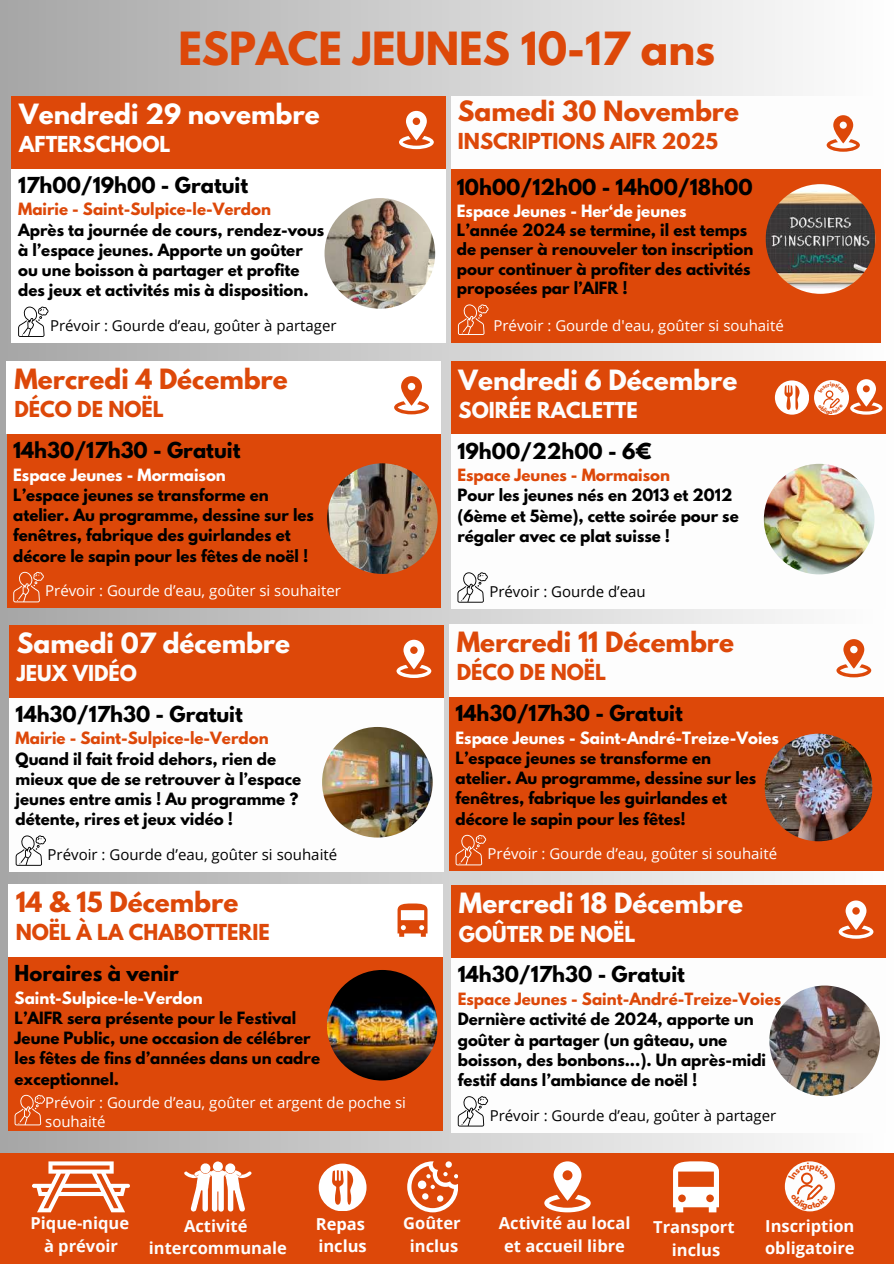
<style>
.page{position:relative;width:894px;height:1264px;background:#fff}
.page>*{position:absolute;margin:0;border:0;box-sizing:border-box;transform-origin:0 0}
.t1{font:700 40.5px "League Spartan";color:#dd4809}
.t2{font:700 24.75px "League Spartan";color:#dd4809}
.t3{font:700 24.75px "League Spartan";color:#fdfdfd}
.t4{font:700 24.75px "League Spartan";color:#fff}
.t5{font:700 19.5px "League Spartan";color:#000}
.t6{font:700 19.5px "League Spartan";color:#dd4809}
.t7{font:700 19.5px "League Spartan";color:#fdfdfd}
.t8{font:700 19.5px "League Spartan";color:#fff}
.t9{font:700 16.5px/22.5px "Open Sans";color:#fdfdfd;text-align:center}
.t10{font:700 16.5px/22.5px "Open Sans";color:#fff}
.t11{font:700 15px/20.2px "League Spartan";color:#000}
.t12{font:15px/19.2px "Open Sans";color:#fff}
.t13{font:15px "Open Sans";color:#000}
.t14{font:700 15px "League Spartan";color:#dd4809}
.t15{font:700 15px "League Spartan";color:#fff}
</style>
<div class="page">
<div style="left:0;top:0;width:893px;height:1263px;background:linear-gradient(to right,#a7a5a4,#fffefe)"></div>
<div style="left:7px;top:429px;width:434px;height:179px;background:#dd4809"></div>
<div style="left:7px;top:361px;width:434px;height:72px;background:#fff"></div>
<img style="left:327px;top:463px;width:110px;height:111px;border-radius:50%">
<svg style="left:394px;top:376px;width:35px;height:38px"></svg>
<svg style="left:13px;top:572px;width:31px;height:30px"></svg>
<div style="left:451px;top:430px;width:433px;height:178px;background:#fdfdfd"></div>
<div style="left:451px;top:362px;width:433px;height:72px;background:#dd4809"></div>
<img style="left:763px;top:464px;width:111px;height:110px;border-radius:50%">
<svg style="left:457px;top:572px;width:30px;height:30px"></svg>
<div style="left:0;top:1152px;width:893px;height:111px;background:#dd4809"></div>
<svg style="left:673px;top:1161px;width:45px;height:50px"></svg>
<svg style="left:184px;top:1161px;width:67px;height:50px"></svg>
<svg style="left:407px;top:1161px;width:51px;height:50px"></svg>
<svg style="left:544px;top:1161px;width:46px;height:50px"></svg>
<svg style="left:32px;top:1161px;width:98px;height:50px"></svg>
<div style="left:784px;top:1161px;width:50px;height:50px;background:#fdfdfd;border-radius:50%"></div>
<svg style="left:318px;top:1163px;width:48px;height:47px"></svg>
<svg style="left:850px;top:379px;width:32px;height:35px"></svg>
<svg style="left:813px;top:380px;width:35px;height:35px"></svg>
<svg style="left:774px;top:380px;width:34px;height:34px"></svg>
<div style="left:449px;top:692px;width:434px;height:179px;background:#dd4809"></div>
<div style="left:449px;top:624px;width:434px;height:72px;background:#fdfdfd"></div>
<img style="left:764px;top:733px;width:108px;height:108px;border-radius:50%">
<svg style="left:836px;top:639px;width:35px;height:38px"></svg>
<svg style="left:455px;top:834px;width:31px;height:31px"></svg>
<div style="left:8px;top:952px;width:434px;height:178px;background:#dd4809"></div>
<div style="left:8px;top:884px;width:434px;height:72px;background:#fff"></div>
<img style="left:327px;top:969px;width:110px;height:111px;border-radius:50%">
<svg style="left:15px;top:1094px;width:30px;height:31px"></svg>
<div style="left:9px;top:693px;width:434px;height:178px;background:#fdfdfd"></div>
<div style="left:9px;top:625px;width:434px;height:72px;background:#dd4809"></div>
<img style="left:322px;top:727px;width:110px;height:110px;border-radius:50%">
<svg style="left:396px;top:639px;width:35px;height:39px"></svg>
<svg style="left:16px;top:835px;width:30px;height:30px"></svg>
<div style="left:451px;top:953px;width:434px;height:179px;background:#fdfdfd"></div>
<div style="left:451px;top:885px;width:434px;height:72px;background:#dd4809"></div>
<img style="left:769px;top:985px;width:110px;height:111px;border-radius:50%">
<svg style="left:838px;top:900px;width:35px;height:38px"></svg>
<svg style="left:457px;top:1096px;width:31px;height:30px"></svg>
<svg style="left:397px;top:903px;width:30px;height:33px"></svg>
<div style="left:12px;top:164px;width:433px;height:179px;background:#fff"></div>
<div style="left:12px;top:96px;width:433px;height:72px;background:#dd4809"></div>
<img style="left:324px;top:198px;width:111px;height:111px;border-radius:50%">
<svg style="left:399px;top:111px;width:34px;height:38px"></svg>
<svg style="left:18px;top:306px;width:30px;height:31px"></svg>
<div style="left:451px;top:160px;width:429px;height:183px;background:#dd4809"></div>
<div style="left:451px;top:96px;width:429px;height:72px;background:#fdfdfd"></div>
<svg style="left:458px;top:304px;width:30px;height:31px"></svg>
<svg style="left:826px;top:115px;width:33px;height:36px"></svg>
<img style="left:765px;top:184px;width:110px;height:110px;border-radius:50%">
<svg style="left:787px;top:1162px;width:41px;height:48px"></svg>
<svg style="left:817px;top:382px;width:26px;height:33px"></svg>
<h1 class="t1" style="left:178px;top:28px;width:538px">ESPACE JEUNES 10-17 ans</h1>
<h2 class="t4" style="left:19px;top:102px;width:302px">Vendredi 29 novembre</h2>
<h3 class="t8" style="left:19px;top:134px;width:153px">AFTERSCHOOL</h3>
<h3 class="t5" style="left:18px;top:175px;width:231px">17h00/19h00 - Gratuit</h3>
<p class="t14" style="left:18px;top:202px;width:254px">Mairie - Saint-Sulpice-le-Verdon</p>
<p class="t11" style="left:18px;top:221px;width:307px">Après ta journée de cours, rendez-vous à l’espace jeunes. Apporte un goûter ou une boisson à partager et profite des jeux et activités mis à disposition.</p>
<p class="t13" style="left:50px;top:315px;width:288px">Prévoir : Gourde d’eau, goûter à partager</p>
<h2 class="t2" style="left:458px;top:99px;width:283px">Samedi 30 Novembre</h2>
<h3 class="t6" style="left:458px;top:132px;width:261px">INSCRIPTIONS AIFR 2025</h3>
<h3 class="t5" style="left:457px;top:177px;width:297px">10h00/12h00 - 14h00/18h00</h3>
<p class="t15" style="left:457px;top:204px;width:231px">Espace Jeunes - Her‘de jeunes</p>
<p class="t11" style="left:457px;top:222px;width:298px;line-height:19.2px">L’année 2024 se termine, il est temps de penser à renouveler ton inscription pour continuer à profiter des activités proposées par l’AIFR !</p>
<p class="t12" style="left:493px;top:316px;width:292px">Prévoir : Gourde d'eau, goûter si souhaité</p>
<h2 class="t2" style="left:14px;top:367px;width:275px">Mercredi 4 Décembre</h2>
<h3 class="t6" style="left:14px;top:400px;width:151px">DÉCO DE NOËL</h3>
<h3 class="t5" style="left:13px;top:440px;width:228px">14h30/17h30 - Gratuit</h3>
<p class="t15" style="left:13px;top:467px;width:214px">Espace Jeunes - Mormaison</p>
<p class="t11" style="left:13px;top:486px;width:302px">L’espace jeunes se transforme en atelier. Au programme, dessine sur les fenêtres, fabrique des guirlandes et décore le sapin pour les fêtes de noël !</p>
<p class="t12" style="left:45px;top:581px;width:297px">Prévoir : Gourde d’eau, goûter si souhaiter</p>
<p class="t13" style="left:489px;top:581px;width:158px">Prévoir : Gourde d’eau</p>
<h2 class="t3" style="left:458px;top:367px;width:280px">Vendredi 6 Décembre</h2>
<h3 class="t7" style="left:458px;top:400px;width:180px">SOIRÉE RACLETTE</h3>
<h3 class="t5" style="left:457px;top:441px;width:196px">19h00/22h00 - 6€</h3>
<p class="t14" style="left:457px;top:467px;width:214px">Espace Jeunes - Mormaison</p>
<p class="t11" style="left:457px;top:487px;width:283px">Pour les jeunes nés en 2013 et 2012 (6ème et 5ème), cette soirée pour se régaler avec ce plat suisse !</p>
<h2 class="t3" style="left:17px;top:630px;width:275px">Samedi 07 décembre</h2>
<h3 class="t7" style="left:17px;top:663px;width:121px">JEUX VIDÉO</h3>
<h3 class="t5" style="left:16px;top:704px;width:228px">14h30/17h30 - Gratuit</h3>
<p class="t14" style="left:16px;top:730px;width:254px">Mairie - Saint-Sulpice-le-Verdon</p>
<p class="t11" style="left:16px;top:750px;width:287px">Quand il fait froid dehors, rien de mieux que de se retrouver à l’espace jeunes entre amis ! Au programme ? détente, rires et jeux vidéo !</p>
<p class="t13" style="left:48px;top:844px;width:291px">Prévoir : Gourde d’eau, goûter si souhaité</p>
<h2 class="t2" style="left:16px;top:889px;width:224px">14 &amp; 15 Décembre</h2>
<h3 class="t6" style="left:16px;top:922px;width:255px">NOËL À LA CHABOTTERIE</h3>
<h3 class="t5" style="left:15px;top:963px;width:166px">Horaires à venir</h3>
<p class="t15" style="left:15px;top:990px;width:189px">Saint-Sulpice-le-Verdon</p>
<p class="t11" style="left:15px;top:1009px;width:307px">L’AIFR sera présente pour le Festival<br>Jeune Public, une occasion de célébrer les fêtes de fins d’années dans un cadre exceptionnel.</p>
<p class="t12" style="left:45px;top:1092px;width:362px">Prévoir : Gourde d’eau, goûter et argent de poche si souhaité</p>
<h2 class="t2" style="left:456px;top:630px;width:279px">Mercredi 11 Décembre</h2>
<h3 class="t6" style="left:456px;top:662px;width:151px">DÉCO DE NOËL</h3>
<h3 class="t5" style="left:455px;top:703px;width:228px">14h30/17h30 - Gratuit</h3>
<p class="t15" style="left:455px;top:730px;width:325px">Espace Jeunes - Saint-André-Treize-Voies</p>
<p class="t11" style="left:455px;top:749px;width:302px">L’espace jeunes se transforme en atelier. Au programme, dessine sur les fenêtres, fabrique les guirlandes et décore le sapin pour les fêtes!</p>
<p class="t12" style="left:487px;top:844px;width:291px">Prévoir : Gourde d’eau, goûter si souhaité</p>
<h2 class="t3" style="left:459px;top:891px;width:285px">Mercredi 18 Décembre</h2>
<h3 class="t7" style="left:459px;top:924px;width:178px">GOÛTER DE NOËL</h3>
<h3 class="t5" style="left:457px;top:964px;width:228px">14h30/17h30 - Gratuit</h3>
<p class="t14" style="left:457px;top:991px;width:325px">Espace Jeunes - Saint-André-Treize-Voies</p>
<p class="t11" style="left:457px;top:1011px;width:310px">Dernière activité de 2024, apporte un goûter à partager (un gâteau, une boisson, des bonbons...). Un après-midi festif dans l’ambiance de noël !</p>
<p class="t13" style="left:489px;top:1104px;width:288px">Prévoir : Gourde d’eau, goûter à partager</p>
<p class="t9" style="left:149px;top:1214px;width:139px">Activité intercommunale</p>
<p class="t9" style="left:403px;top:1211px;width:59px">Goûter inclus</p>
<p class="t9" style="left:498px;top:1211px;width:133px">Activité au local et accueil libre</p>
<p class="t9" style="left:31px;top:1211px;width:100px">Pique-nique à prévoir</p>
<p class="t10" style="left:764px;top:1214px;width:91px">Inscription obligatoire</p>
<p class="t10" style="left:316px;top:1212px;width:52px">Repas inclus</p>
<p class="t9" style="left:653px;top:1215px;width:83px">Transport inclus</p>
</div>
